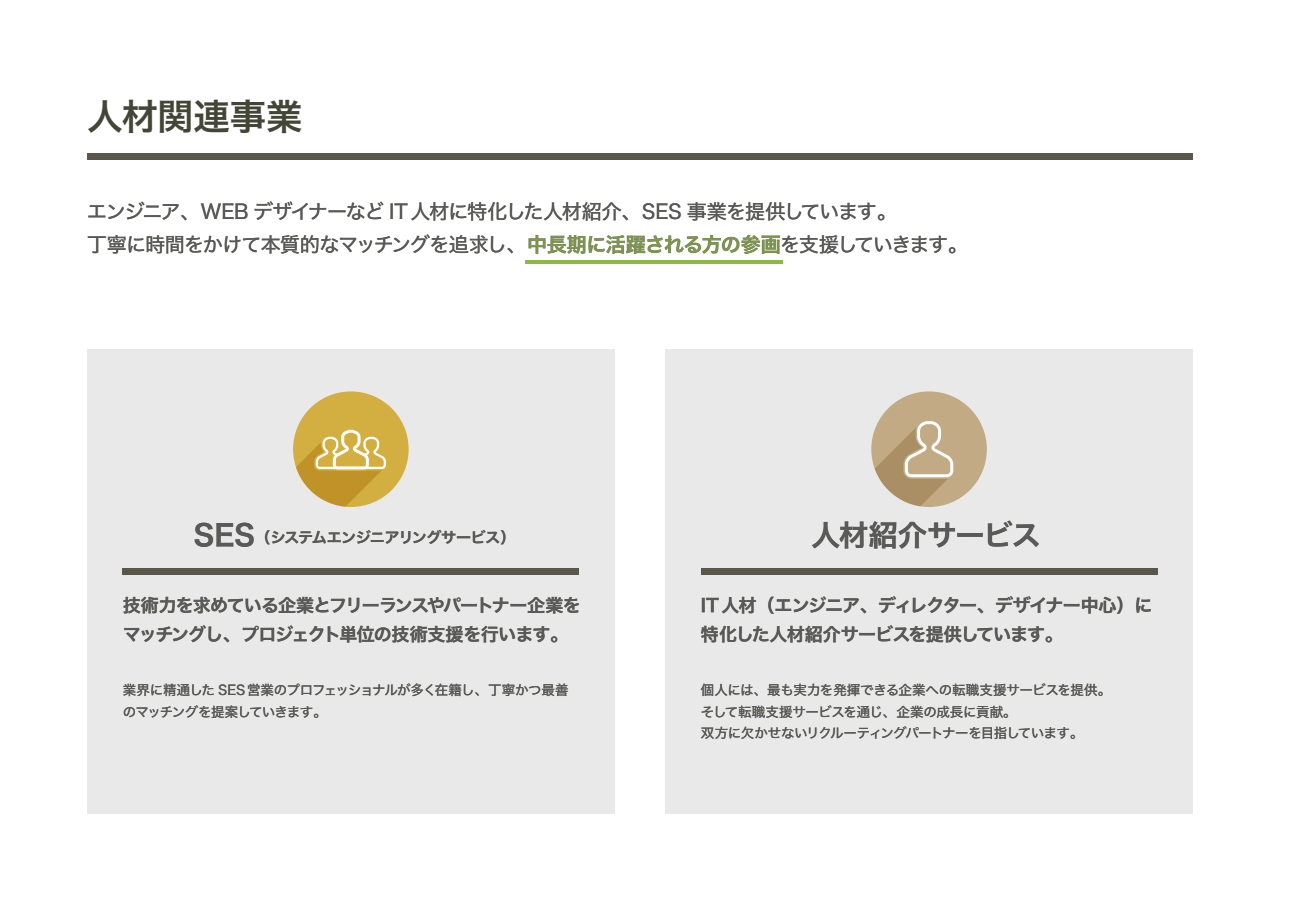
<style>
.page{position:relative;width:1289px;height:919px;background:#fff}
.page>*{position:absolute;margin:0;border:0;box-sizing:border-box;transform-origin:0 0}
.t1{font:36px "Hiragino Sans W6";letter-spacing:-.01em;color:#434536}
.t2{font:29.1px "Hiragino Sans W6";letter-spacing:-.04em;color:#434536}
.t3{font:20.1px/32.1px "Hiragino Sans W4";letter-spacing:-.06em;color:#434536}
.t4{font:18px/28.8px "Hiragino Sans W6";letter-spacing:-.055em;color:#434536}
.t5{font:15px "Hiragino Sans W6";letter-spacing:-.05em;color:#434536}
.t6{font:13.5px/21.6px "Hiragino Sans W4";letter-spacing:-.035em;color:#434536}
.t7{font:13.5px/21.6px "Hiragino Sans W4";letter-spacing:-.055em;color:#434536}
.s1{font-family:"Hiragino Sans W6"}
.s2{font-size:29.1px}
</style>
<div class="page">
<hr style="left:0;top:546px;width:758px;height:2px;background:#8abb47">
<hr style="left:11px;top:689px;width:17px;height:3px;background:#3d3d2f">
<hr style="left:56px;top:689px;width:17px;height:3px;background:#3d3d2f">
<div style="left:87px;top:349px;width:527px;height:464px;background:#eae9e9"></div>
<div style="left:123px;top:568px;width:456px;height:7px;background:#5a574a"></div>
<div style="left:87px;top:153px;width:1105px;height:6px;background:#5a574a"></div>
<div style="left:665px;top:349px;width:527px;height:464px;background:#eae9e9"></div>
<div style="left:701px;top:568px;width:456px;height:7px;background:#5a574a"></div>
<hr style="left:525px;top:261px;width:257px;height:3px;background:#8abb47">
<div style="left:871px;top:391px;width:115px;height:116px;background:#c2ab84;border-radius:50%"></div>
<svg style="left:871px;top:421px;width:82px;height:86px"></svg>
<div style="left:293px;top:391px;width:115px;height:116px;background:#d3af41;border-radius:50%"></div>
<svg style="left:293px;top:429px;width:93px;height:78px"></svg>
<h1 class="t1" style="left:87px;top:84px;width:217px">人材関連事業</h1>
<p class="t3" style="left:87px;top:194px;width:882px">エンジニア、WEB デザイナーなど IT 人材に特化した人材紹介、SES 事業を提供しています。<br>丁寧に時間をかけて本質的なマッチングを追求し、<span class="s1">中長期に活躍される方の参画</span>を支援していきます。</p>
<p class="t5" style="left:194px;top:524px;width:323px"><span class="s2">SES</span>（システムエンジニアリングサービス）</p>
<h2 class="t2" style="left:811px;top:508px;width:231px">人材紹介サービス</h2>
<p class="t4" style="left:123px;top:590px;width:459px">技術力を求めている企業とフリーランスやパートナー企業をマッチングし、プロジェクト単位の技術支援を行います。</p>
<p class="t4" style="left:701px;top:590px;width:453px">IT 人材（エンジニア、ディレクター、デザイナー中心）に特化した人材紹介サービスを提供しています。</p>
<p class="t7" style="left:123px;top:678px;width:447px">業界に精通した SES営業のプロフェッショナルが多く在籍し、丁寧かつ最善のマッチングを提案していきます。</p>
<p class="t6" style="left:701px;top:678px;width:412px">個人には、最も実力を発揮できる企業への転職支援サービスを提供。そして転職支援サービスを通じ、企業の成長に貢献。<br>双方に欠かせないリクルーティングパートナーを目指しています。</p>
</div>
